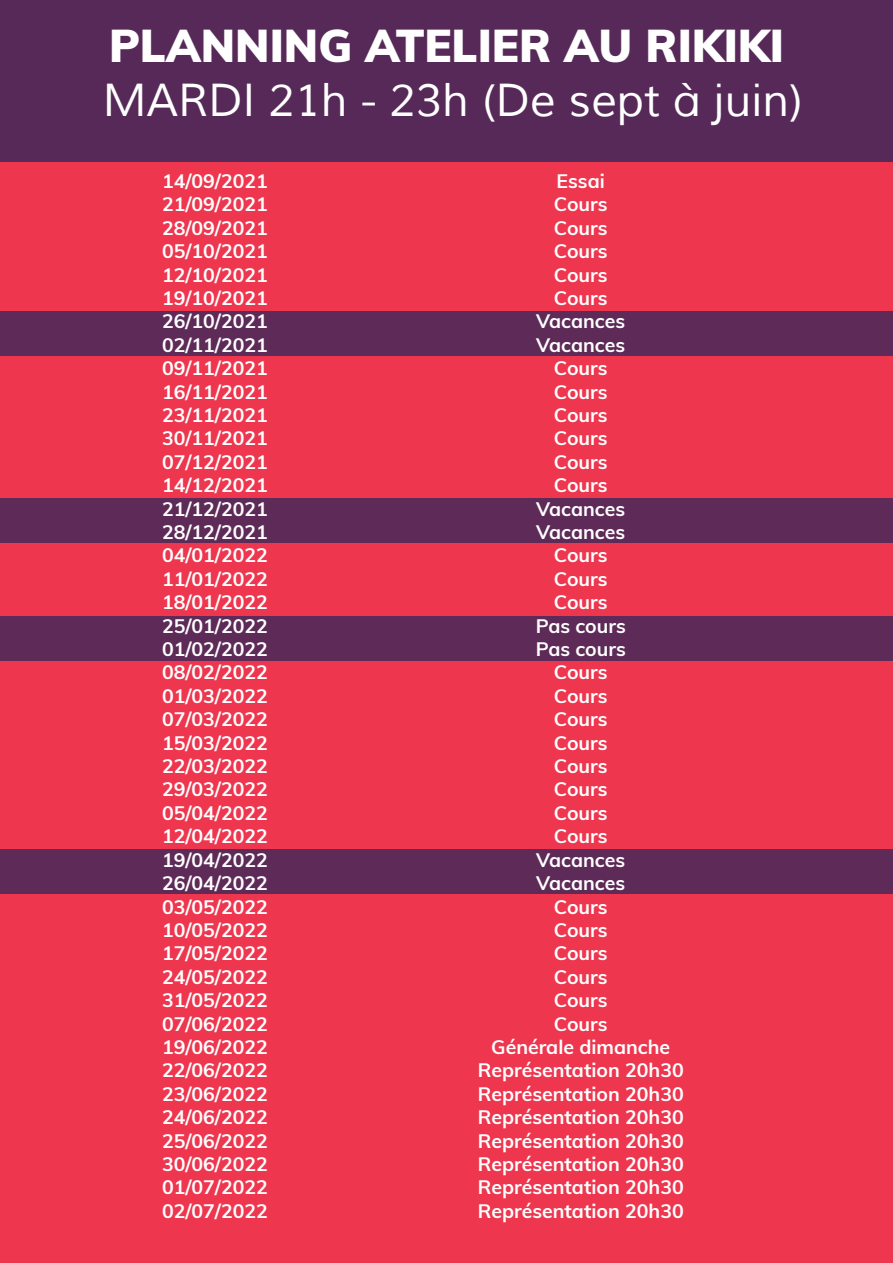
<style>
.page{position:relative;width:893px;height:1263px;background:#fff}
.page>*{position:absolute;margin:0;border:0;box-sizing:border-box;transform-origin:0 0}
.t1{font:45px "Muli";color:#fff}
.t2{font:900 45px "Muli";color:#fff}
.t3{font:700 19.5px "Muli";color:#fff}
</style>
<div class="page">
<div style="left:0;top:162px;width:893px;height:1101px;background:#ee364e"></div>
<div style="left:0;top:0;width:893px;height:162px;background:#562958"></div>
<div style="left:0;top:311px;width:893px;height:45px;background:#5e2a58"></div>
<div style="left:0;top:499px;width:893px;height:44px;background:#5e2a58"></div>
<div style="left:0;top:617px;width:893px;height:44px;background:#5e2a58"></div>
<div style="left:0;top:849px;width:893px;height:45px;background:#5e2a58"></div>
<h1 class="t2" style="left:109px;top:13px;width:676px">PLANNING ATELIER AU RIKIKI</h1>
<h1 class="t1" style="left:103px;top:73px;width:702px">MARDI 21h - 23h (De sept à juin)</h1>
<p class="t3" style="left:162px;top:167px;width:107px">14/09/2021</p>
<p class="t3" style="left:557px;top:167px;width:50px">Essai</p>
<p class="t3" style="left:162px;top:190px;width:107px">21/09/2021</p>
<p class="t3" style="left:554px;top:190px;width:55px">Cours</p>
<p class="t3" style="left:162px;top:214px;width:107px">28/09/2021</p>
<p class="t3" style="left:554px;top:214px;width:55px">Cours</p>
<p class="t3" style="left:162px;top:237px;width:107px">05/10/2021</p>
<p class="t3" style="left:554px;top:237px;width:55px">Cours</p>
<p class="t3" style="left:162px;top:260px;width:107px">12/10/2021</p>
<p class="t3" style="left:554px;top:260px;width:55px">Cours</p>
<p class="t3" style="left:162px;top:284px;width:107px">19/10/2021</p>
<p class="t3" style="left:554px;top:284px;width:55px">Cours</p>
<p class="t3" style="left:162px;top:307px;width:107px">26/10/2021</p>
<p class="t3" style="left:536px;top:307px;width:90px">Vacances</p>
<p class="t3" style="left:162px;top:331px;width:107px">02/11/2021</p>
<p class="t3" style="left:536px;top:331px;width:90px">Vacances</p>
<p class="t3" style="left:162px;top:354px;width:107px">09/11/2021</p>
<p class="t3" style="left:554px;top:354px;width:55px">Cours</p>
<p class="t3" style="left:162px;top:377px;width:107px">16/11/2021</p>
<p class="t3" style="left:554px;top:377px;width:55px">Cours</p>
<p class="t3" style="left:162px;top:401px;width:107px">23/11/2021</p>
<p class="t3" style="left:554px;top:401px;width:55px">Cours</p>
<p class="t3" style="left:162px;top:424px;width:107px">30/11/2021</p>
<p class="t3" style="left:554px;top:424px;width:55px">Cours</p>
<p class="t3" style="left:162px;top:448px;width:107px">07/12/2021</p>
<p class="t3" style="left:554px;top:448px;width:55px">Cours</p>
<p class="t3" style="left:162px;top:471px;width:107px">14/12/2021</p>
<p class="t3" style="left:554px;top:471px;width:55px">Cours</p>
<p class="t3" style="left:162px;top:494px;width:107px">21/12/2021</p>
<p class="t3" style="left:536px;top:494px;width:90px">Vacances</p>
<p class="t3" style="left:162px;top:518px;width:107px">28/12/2021</p>
<p class="t3" style="left:536px;top:518px;width:90px">Vacances</p>
<p class="t3" style="left:162px;top:541px;width:107px">04/01/2022</p>
<p class="t3" style="left:554px;top:541px;width:55px">Cours</p>
<p class="t3" style="left:162px;top:565px;width:107px">11/01/2022</p>
<p class="t3" style="left:554px;top:565px;width:55px">Cours</p>
<p class="t3" style="left:162px;top:588px;width:107px">18/01/2022</p>
<p class="t3" style="left:554px;top:588px;width:55px">Cours</p>
<p class="t3" style="left:162px;top:611px;width:107px">25/01/2022</p>
<p class="t3" style="left:536px;top:611px;width:92px">Pas cours</p>
<p class="t3" style="left:162px;top:635px;width:107px">01/02/2022</p>
<p class="t3" style="left:536px;top:635px;width:92px">Pas cours</p>
<p class="t3" style="left:162px;top:658px;width:107px">08/02/2022</p>
<p class="t3" style="left:554px;top:658px;width:55px">Cours</p>
<p class="t3" style="left:162px;top:682px;width:107px">01/03/2022</p>
<p class="t3" style="left:554px;top:682px;width:55px">Cours</p>
<p class="t3" style="left:162px;top:705px;width:107px">07/03/2022</p>
<p class="t3" style="left:554px;top:705px;width:55px">Cours</p>
<p class="t3" style="left:162px;top:728px;width:107px">15/03/2022</p>
<p class="t3" style="left:554px;top:728px;width:55px">Cours</p>
<p class="t3" style="left:162px;top:752px;width:107px">22/03/2022</p>
<p class="t3" style="left:554px;top:752px;width:55px">Cours</p>
<p class="t3" style="left:162px;top:775px;width:107px">29/03/2022</p>
<p class="t3" style="left:554px;top:775px;width:55px">Cours</p>
<p class="t3" style="left:162px;top:799px;width:107px">05/04/2022</p>
<p class="t3" style="left:554px;top:799px;width:55px">Cours</p>
<p class="t3" style="left:162px;top:822px;width:107px">12/04/2022</p>
<p class="t3" style="left:554px;top:822px;width:55px">Cours</p>
<p class="t3" style="left:162px;top:845px;width:107px">19/04/2022</p>
<p class="t3" style="left:536px;top:845px;width:90px">Vacances</p>
<p class="t3" style="left:162px;top:869px;width:107px">26/04/2022</p>
<p class="t3" style="left:536px;top:869px;width:90px">Vacances</p>
<p class="t3" style="left:162px;top:892px;width:107px">03/05/2022</p>
<p class="t3" style="left:554px;top:892px;width:55px">Cours</p>
<p class="t3" style="left:162px;top:916px;width:107px">10/05/2022</p>
<p class="t3" style="left:554px;top:916px;width:55px">Cours</p>
<p class="t3" style="left:162px;top:939px;width:107px">17/05/2022</p>
<p class="t3" style="left:554px;top:939px;width:55px">Cours</p>
<p class="t3" style="left:162px;top:962px;width:107px">24/05/2022</p>
<p class="t3" style="left:554px;top:962px;width:55px">Cours</p>
<p class="t3" style="left:162px;top:986px;width:107px">31/05/2022</p>
<p class="t3" style="left:554px;top:986px;width:55px">Cours</p>
<p class="t3" style="left:162px;top:1009px;width:107px">07/06/2022</p>
<p class="t3" style="left:554px;top:1009px;width:55px">Cours</p>
<p class="t3" style="left:162px;top:1033px;width:107px">19/06/2022</p>
<p class="t3" style="left:491px;top:1033px;width:180px">Générale dimanche</p>
<p class="t3" style="left:162px;top:1056px;width:107px">22/06/2022</p>
<p class="t3" style="left:478px;top:1056px;width:207px">Représentation 20h30</p>
<p class="t3" style="left:162px;top:1079px;width:107px">23/06/2022</p>
<p class="t3" style="left:478px;top:1079px;width:207px">Représentation 20h30</p>
<p class="t3" style="left:162px;top:1103px;width:107px">24/06/2022</p>
<p class="t3" style="left:478px;top:1103px;width:207px">Représentation 20h30</p>
<p class="t3" style="left:162px;top:1126px;width:107px">25/06/2022</p>
<p class="t3" style="left:478px;top:1126px;width:207px">Représentation 20h30</p>
<p class="t3" style="left:162px;top:1150px;width:107px">30/06/2022</p>
<p class="t3" style="left:478px;top:1150px;width:207px">Représentation 20h30</p>
<p class="t3" style="left:162px;top:1173px;width:107px">01/07/2022</p>
<p class="t3" style="left:478px;top:1173px;width:207px">Représentation 20h30</p>
<p class="t3" style="left:162px;top:1196px;width:107px">02/07/2022</p>
<p class="t3" style="left:478px;top:1196px;width:207px">Représentation 20h30</p>
</div>
